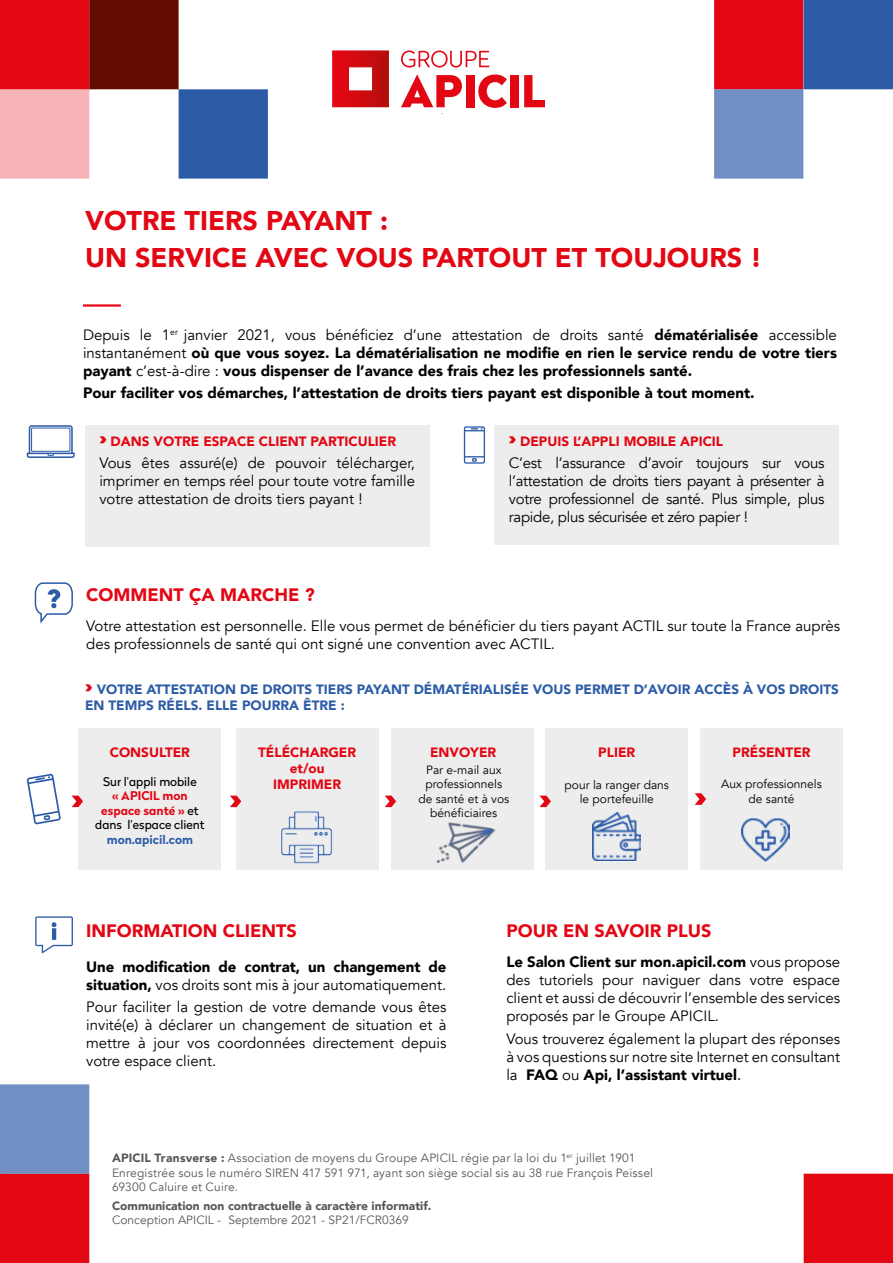
<style>
.page{position:relative;width:893px;height:1263px;background:#fff}
.page>*{position:absolute;margin:0;border:0;box-sizing:border-box;transform-origin:0 0}
.t1{font:900 27px/36.6px "Avenir";color:#e30613}
.t2{font:900 18px "Avenir";color:#e30613}
.t3{font:15px/18px "Avenir";color:#000;text-align:justify}
.t4{font:900 15px/18px "Avenir";color:#000}
.t5{font:900 13.5px/16.2px "Avenir";color:#e30613;text-align:center}
.t6{font:900 13.5px/16.2px "Avenir";color:#2d5ca7}
.t7{font:12px/14.2px "Avenir";letter-spacing:.01em;color:#575756}
.t8{font:12px/14.4px "Avenir";color:#000;text-align:center}
.t9{font:900 12px "Avenir";color:#575756}
.t10{font:700 12px/14.4px "Radikal";color:#e30613;text-align:center}
.t11{font:12px "Radikal";color:#000}
.t12{font:700 12px "Radikal";color:#2d5ca7}
.s1{font-weight:400}
.s2{font-family:"Radikal";font-size:18px}
.s3{font-family:"Radikal";font-size:18px;color:#e30613}
.s4{font-weight:400;color:#000}
.s5{font-weight:900}
.s6{font-style:inherit}
</style>
<div class="page">
<svg style="left:332px;top:50px;width:57px;height:57px"></svg>
<svg style="left:401px;top:50px;width:88px;height:18px"></svg>
<svg style="left:401px;top:75px;width:61px;height:32px"></svg>
<div style="left:466px;top:75px;width:8px;height:32px;background:#e30613"></div>
<svg style="left:478px;top:75px;width:29px;height:33px"></svg>
<div style="left:510px;top:75px;width:8px;height:32px;background:#e30613"></div>
<svg style="left:524px;top:75px;width:21px;height:32px"></svg>
<svg style="left:34px;top:582px;width:39px;height:42px"></svg>
<hr style="left:83px;top:304px;width:38px;height:3px;background:#e30613">
<div style="left:85px;top:425px;width:344px;height:121px;background:#ededed"></div>
<svg style="left:27px;top:425px;width:48px;height:33px"></svg>
<div style="left:495px;top:425px;width:344px;height:120px;background:#ededed"></div>
<svg style="left:464px;top:426px;width:21px;height:38px"></svg>
<svg style="left:35px;top:916px;width:38px;height:37px"></svg>
<div style="left:79px;top:728px;width:142px;height:142px;background:#ededed"></div>
<div style="left:236px;top:728px;width:142px;height:142px;background:#ededed"></div>
<div style="left:391px;top:728px;width:142px;height:142px;background:#ededed"></div>
<div style="left:546px;top:728px;width:142px;height:142px;background:#ededed"></div>
<div style="left:700px;top:728px;width:143px;height:142px;background:#ededed"></div>
<svg style="left:230px;top:795px;width:11px;height:12px"></svg>
<img style="left:592px;top:812px;width:49px;height:49px">
<img style="left:281px;top:811px;width:51px;height:53px">
<img style="left:741px;top:818px;width:49px;height:44px">
<svg style="left:27px;top:774px;width:34px;height:50px"></svg>
<svg style="left:72px;top:795px;width:11px;height:12px"></svg>
<svg style="left:539px;top:795px;width:12px;height:12px"></svg>
<svg style="left:385px;top:795px;width:11px;height:12px"></svg>
<img style="left:436px;top:822px;width:59px;height:41px">
<svg style="left:695px;top:793px;width:11px;height:12px"></svg>
<svg style="left:0;top:0;width:268px;height:179px"></svg>
<svg style="left:0;top:1084px;width:89px;height:179px;background:#a94b6b"></svg>
<div style="left:804px;top:1174px;width:89px;height:89px;background:#e30613"></div>
<svg style="left:714px;top:0;width:179px;height:179px"></svg>
<h1 class="t1" style="left:85px;top:202px;width:679px">VOTRE TIERS PAYANT :<br>UN SERVICE AVEC VOUS PARTOUT ET TOUJOURS !</h1>
<p class="t4" style="left:83px;top:325px;width:755px;text-align:justify"><span class="s1">Depuis le 1</span><sup>er</sup> <span class="s1">janvier 2021, vous bénéficiez d’une attestation de droits santé</span> dématérialisée <span class="s1">accessible instantanément</span> où que vous soyez. La dématérialisation ne modifie en rien le service rendu de votre tiers payant <span class="s1">c’est-à-dire :</span> vous dispenser de l’avance des frais chez les professionnels santé.</p>
<p class="t4" style="left:83px;top:383px;width:673px">Pour faciliter vos démarches, l’attestation de droits tiers payant est disponible à tout moment.</p>
<p class="t5" style="left:99px;top:433px;width:298px"><span class="s2">&gt;</span> DANS VOTRE ESPACE CLIENT PARTICULIER</p>
<p class="t3" style="left:99px;top:455px;width:317px">Vous êtes assuré(e) de pouvoir télécharger, imprimer en temps réel pour toute votre famille votre attestation de droits tiers payant !</p>
<p class="t5" style="left:509px;top:433px;width:216px"><span class="s2">&gt;</span> DEPUIS L’APPLI MOBILE APICIL</p>
<p class="t3" style="left:509px;top:455px;width:317px">C’est l’assurance d’avoir toujours sur vous l’attestation de droits tiers payant à présenter à votre professionnel de santé. Plus simple, plus rapide, plus sécurisée et zéro papier !</p>
<p class="t2" style="left:86px;top:580px;width:230px">COMMENT ÇA MARCHE ?</p>
<p class="t3" style="left:86px;top:617px;width:755px">Votre attestation est personnelle. Elle vous permet de bénéficier du tiers payant ACTIL sur toute la France auprès des professionnels de santé qui ont signé une convention avec ACTIL.</p>
<p class="t6" style="left:85px;top:680px;width:755px"><span class="s3">&gt;</span> VOTRE ATTESTATION DE DROITS TIERS PAYANT DÉMATÉRIALISÉE VOUS PERMET D’AVOIR ACCÈS À VOS DROITS<br>EN TEMPS RÉELS. ELLE POURRA ÊTRE :</p>
<p class="t5" style="left:258px;top:743px;width:100px">TÉLÉCHARGER</p>
<p class="t5" style="left:430px;top:743px;width:68px">ENVOYER</p>
<p class="t5" style="left:598px;top:743px;width:39px">PLIER</p>
<p class="t5" style="left:733px;top:743px;width:80px">PRÉSENTER</p>
<p class="t5" style="left:273px;top:760px;width:69px">et/ou<br>IMPRIMER</p>
<p class="t5" style="left:110px;top:743px;width:82px">CONSULTER</p>
<p class="t11" style="left:103px;top:773px;width:95px">Sur l’appli mobile</p>
<p class="t10" style="left:95px;top:789px;width:111px">« APICIL mon espace santé » <span class="s4">et dans l’espace client</span></p>
<p class="t12" style="left:107px;top:830px;width:88px">mon.apicil.com</p>
<p class="t8" style="left:418px;top:763px;width:92px">Par e-mail aux professionnels de santé et à vos bénéficiaires</p>
<p class="t8" style="left:565px;top:778px;width:106px">pour la ranger dans le portefeuille</p>
<p class="t8" style="left:721px;top:777px;width:102px">Aux professionnels de santé</p>
<p class="t2" style="left:86px;top:916px;width:212px">INFORMATION CLIENTS</p>
<p class="t4" style="left:86px;top:957px;width:362px">Une modification de contrat, un changement de situation, <span class="s1">vos droits sont mis à jour automatiquement.</span></p>
<p class="t3" style="left:86px;top:998px;width:362px">Pour faciliter la gestion de votre demande vous êtes invité(e) à déclarer un changement de situation et à mettre à jour vos coordonnées directement depuis votre espace client.</p>
<p class="t2" style="left:506px;top:916px;width:207px">POUR EN SAVOIR PLUS</p>
<p class="t3" style="left:506px;top:953px;width:335px"><span class="s5">Le Salon Client sur mon.apicil.com</span> vous propose des tutoriels pour naviguer dans votre espace client et aussi de découvrir l’ensemble des services proposés par le Groupe APICIL.</p>
<p class="t3" style="left:506px;top:1030px;width:335px">Vous trouverez également la plupart des réponses à vos questions sur notre site Internet en consultant la <span class="s5">FAQ</span> ou <span class="s5">Api, l’assistant virtuel</span><span class="s6">.</span></p>
<p class="t7" style="left:112px;top:1151px;width:542px"><span class="s5">APICIL Transverse :</span> Association de moyens du Groupe APICIL régie par la loi du 1<sup>er</sup> juillet 1901<br>Enregistrée sous le numéro SIREN 417 591 971, ayant son siège social sis au 38 rue François Peissel<br>69300 Caluire et Cuire.</p>
<p class="t9" style="left:112px;top:1195px;width:321px">Communication non contractuelle à caractère informatif.</p>
<p class="t7" style="left:112px;top:1213px;width:298px">Conception APICIL - Septembre 2021 - SP21/FCR0369</p>
</div>
